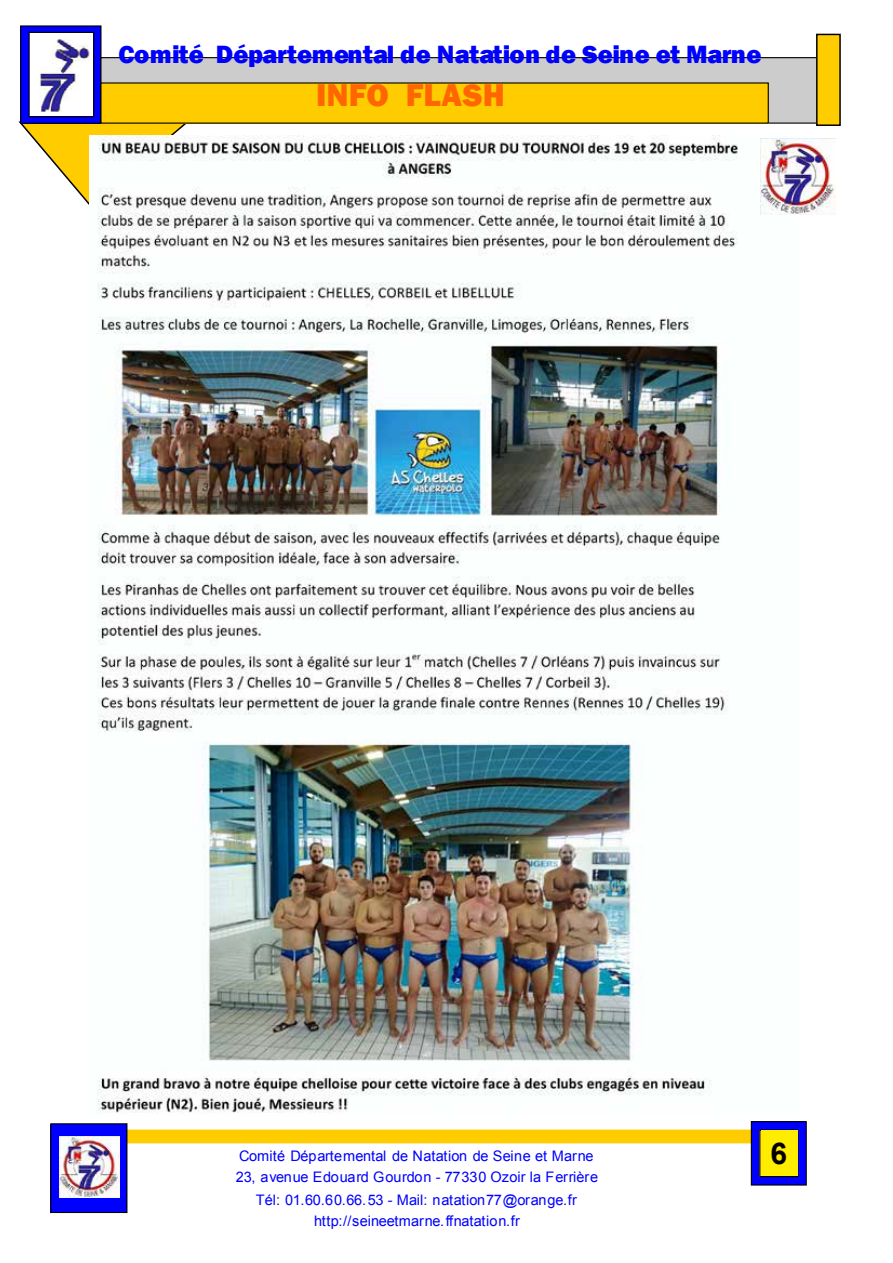
<style>
.page{position:relative;width:893px;height:1263px;background:#fff}
.page>*{position:absolute;margin:0;border:0;box-sizing:border-box;transform-origin:0 0}
.t1{font:800 32.4px "Franklin Gothic";letter-spacing:.005em;color:#f60}
.t2{font:700 30px "Arial";color:#000}
.t3{font:800 25.65px "Franklin Gothic";color:#00f}
.t4{font:22.35px "Franklin Gothic";color:#000}
.t5{font:14.55px/21.6px "Arial";color:#00f;text-align:center}
</style>
<div class="page">
<svg style="left:18px;top:121px;width:168px;height:84px"></svg>
<div style="left:21px;top:26px;width:80px;height:97px;background:linear-gradient(to right,#00f,#00f)"></div>
<div style="left:20px;top:25px;width:81px;height:99px;border:1px solid #000"></div>
<div style="left:101px;top:58px;width:722px;height:65px;background:#ccc"></div>
<div style="left:100px;top:57px;width:724px;height:67px;border:1px solid #000"></div>
<div style="left:817px;top:34px;width:23px;height:91px;background:#fc0"></div>
<div style="left:816px;top:34px;width:25px;height:92px;border:1px solid #000"></div>
<div style="left:101px;top:83px;width:667px;height:40px;background:#fc0"></div>
<img style="left:31px;top:34px;width:61px;height:81px">
<div style="left:29px;top:32px;width:65px;height:85px;border:1px solid #000"></div>
<div style="left:122px;top:1130px;width:650px;height:13px;background:#fc0"></div>
<div style="left:121px;top:1129px;width:652px;height:14px;border:1px solid #fc0"></div>
<div style="left:751px;top:1122px;width:55px;height:63px;background:#00f"></div>
<div style="left:751px;top:1121px;width:56px;height:64px;border:1px solid #000"></div>
<div style="left:759px;top:1129px;width:39px;height:48px;border:1px solid #000"></div>
<img style="left:89px;top:136px;width:707px;height:977px">
<div style="left:51px;top:1124px;width:76px;height:88px;background:#00f"></div>
<img style="left:59px;top:1137px;width:60px;height:61px">
<img style="left:761px;top:138px;width:74px;height:76px">
<div style="left:761px;top:1130px;width:36px;height:45px;background:#ffed00"></div>
<h3 class="t3" style="left:119px;top:38px;width:644px">Comité Départemental de Natation de Seine et Marne</h3>
<h1 class="t1" style="left:316px;top:75px;width:190px">INFO FLASH</h1>
<p class="t5" style="left:236px;top:1145px;width:364px">Comité Départemental de Natation de Seine et Marne 23, avenue Edouard Gourdon - 77330 Ozoir la Ferrière Tél: 01.60.60.66.53 - Mail: natation77@orange.fr http://seineetmarne.ffnatation.fr</p>
<h2 class="t2" style="left:770px;top:1133px;width:18px">6</h2>
<h3 class="t4" style="left:772px;top:1141px;width:15px">5</h3>
</div>
